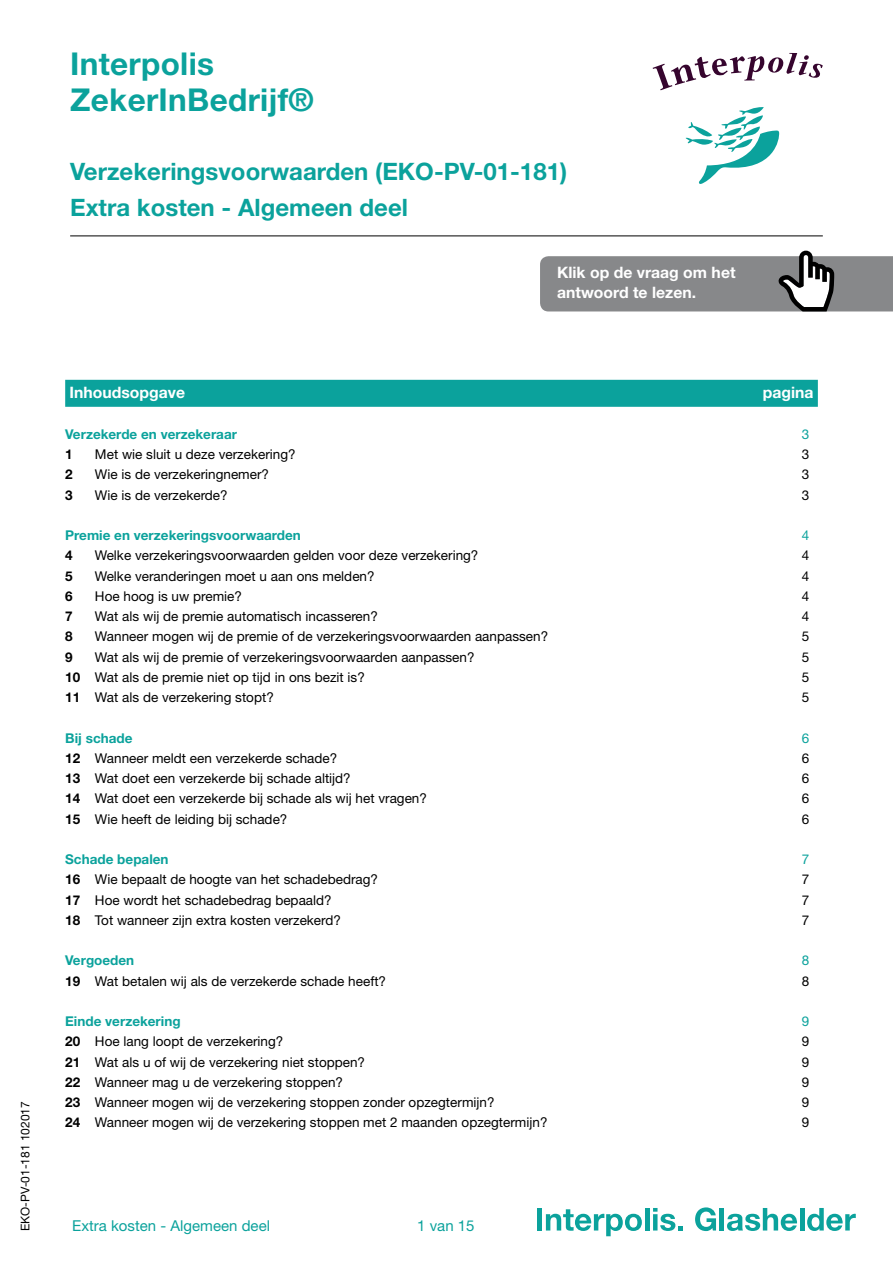
<style>
.page{position:relative;width:893px;height:1263px;background:#fff}
.page>*{position:absolute;margin:0;border:0;box-sizing:border-box;transform-origin:0 0}
.t1{font:700 31.5px/36px "Helvetica Neue LT Std";letter-spacing:.01em;color:#0ba29c}
.t2{font:700 24px/36px "Helvetica Neue LT Std";color:#0ba29c}
.t3{font:700 15.75px/20.2px "Helvetica Neue LT Std";color:#fff}
.t4{font:15px "Helvetica Neue LT Std";color:#0ba29c}
.t5{font:13.5px "Helvetica Neue LT Std";color:#000}
.t6{font:700 13.5px "Helvetica Neue LT Std";color:#0ba29c}
.t7{font:700 13.5px "Helvetica Neue LT Std";color:#000}
.t8{font:13.5px "Helvetica Neue LT Std";color:#0ba29c}
.t9{font:12px "Helvetica Neue LT Std";color:#000}
.s1{font-weight:700}
</style>
<div class="page">
<hr style="left:70px;top:236px;width:753px;height:1px;background:#000">
<div style="left:537px;top:1208px;width:5px;height:22px;background:#0ba29c"></div>
<svg style="left:546px;top:1209px;width:96px;height:27px"></svg>
<hr style="left:645px;top:1208px;width:4px;height:22px;background:#0ba29c">
<svg style="left:653px;top:1208px;width:30px;height:23px"></svg>
<svg style="left:695px;top:1207px;width:21px;height:24px"></svg>
<hr style="left:720px;top:1208px;width:4px;height:22px;background:#0ba29c">
<svg style="left:727px;top:1208px;width:70px;height:23px"></svg>
<hr style="left:800px;top:1208px;width:4px;height:22px;background:#0ba29c">
<svg style="left:807px;top:1208px;width:49px;height:23px"></svg>
<svg style="left:540px;top:251px;width:353px;height:60px;background:#909193"></svg>
<div style="left:65px;top:380px;width:753px;height:27px;background:#0ba29c"></div>
<svg style="left:653px;top:53px;width:170px;height:37px"></svg>
<svg style="left:685px;top:107px;width:95px;height:77px"></svg>
<h1 class="t1" style="left:70px;top:46px;width:245px">Interpolis<br>ZekerInBedrijf®</h1>
<h2 class="t2" style="left:70px;top:153px;width:498px">Verzekeringsvoorwaarden (EKO-PV-01-181)<br>Extra kosten - Algemeen deel</h2>
<p class="t3" style="left:557px;top:262px;width:180px">Klik op de vraag om het antwoord te lezen.</p>
<p class="t9" style="left:18px;top:1231px;width:131px;rotate:-90deg">EKO-PV-01-181 102017</p>
<p class="t3" style="left:69px;top:382px;width:117px">Inhoudsopgave</p>
<p class="t3" style="left:763px;top:382px;width:52px">pagina</p>
<p class="t6" style="left:65px;top:426px;width:173px">Verzekerde en verzekeraar</p>
<p class="t8" style="left:802px;top:426px;width:9px">3</p>
<p class="t7" style="left:65px;top:446px;width:9px">1</p>
<p class="t5" style="left:95px;top:446px;width:202px">Met wie sluit u deze verzekering?</p>
<p class="t5" style="left:802px;top:446px;width:9px">3</p>
<p class="t7" style="left:65px;top:466px;width:9px">2</p>
<p class="t5" style="left:95px;top:466px;width:176px">Wie is de verzekeringnemer?</p>
<p class="t5" style="left:802px;top:466px;width:9px">3</p>
<p class="t7" style="left:65px;top:486px;width:9px">3</p>
<p class="t5" style="left:95px;top:487px;width:134px">Wie is de verzekerde?</p>
<p class="t5" style="left:802px;top:487px;width:9px">3</p>
<p class="t6" style="left:65px;top:527px;width:237px">Premie en verzekeringsvoorwaarden</p>
<p class="t8" style="left:802px;top:527px;width:9px">4</p>
<p class="t7" style="left:65px;top:547px;width:9px">4</p>
<p class="t5" style="left:95px;top:547px;width:385px">Welke verzekeringsvoorwaarden gelden voor deze verzekering?</p>
<p class="t5" style="left:802px;top:547px;width:9px">4</p>
<p class="t7" style="left:65px;top:567px;width:9px">5</p>
<p class="t5" style="left:95px;top:568px;width:281px">Welke veranderingen moet u aan ons melden?</p>
<p class="t5" style="left:802px;top:568px;width:9px">4</p>
<p class="t7" style="left:65px;top:588px;width:9px">6</p>
<p class="t5" style="left:95px;top:588px;width:149px">Hoe hoog is uw premie?</p>
<p class="t5" style="left:802px;top:588px;width:9px">4</p>
<p class="t7" style="left:65px;top:608px;width:9px">7</p>
<p class="t5" style="left:95px;top:608px;width:284px">Wat als wij de premie automatisch incasseren?</p>
<p class="t5" style="left:802px;top:608px;width:9px">4</p>
<p class="t7" style="left:65px;top:628px;width:9px">8</p>
<p class="t5" style="left:95px;top:628px;width:455px">Wanneer mogen wij de premie of de verzekeringsvoorwaarden aanpassen?</p>
<p class="t5" style="left:802px;top:628px;width:9px">5</p>
<p class="t7" style="left:65px;top:648px;width:9px">9</p>
<p class="t5" style="left:95px;top:649px;width:381px">Wat als wij de premie of verzekeringsvoorwaarden aanpassen?</p>
<p class="t5" style="left:802px;top:649px;width:9px">5</p>
<p class="t5" style="left:65px;top:669px;width:301px"><span class="s1">10</span> Wat als de premie niet op tijd in ons bezit is?</p>
<p class="t5" style="left:802px;top:669px;width:9px">5</p>
<p class="t5" style="left:65px;top:689px;width:210px"><span class="s1">11</span> Wat als de verzekering stopt?</p>
<p class="t5" style="left:802px;top:689px;width:9px">5</p>
<p class="t6" style="left:65px;top:729px;width:69px">Bij schade</p>
<p class="t8" style="left:802px;top:730px;width:9px">6</p>
<p class="t5" style="left:65px;top:750px;width:274px"><span class="s1">12</span> Wanneer meldt een verzekerde schade?</p>
<p class="t5" style="left:802px;top:750px;width:9px">6</p>
<p class="t5" style="left:65px;top:770px;width:287px"><span class="s1">13</span> Wat doet een verzekerde bij schade altijd?</p>
<p class="t5" style="left:802px;top:770px;width:9px">6</p>
<p class="t5" style="left:65px;top:790px;width:363px"><span class="s1">14</span> Wat doet een verzekerde bij schade als wij het vragen?</p>
<p class="t5" style="left:802px;top:790px;width:9px">6</p>
<p class="t5" style="left:65px;top:811px;width:224px"><span class="s1">15</span> Wie heeft de leiding bij schade?</p>
<p class="t5" style="left:802px;top:811px;width:9px">6</p>
<p class="t6" style="left:65px;top:851px;width:105px">Schade bepalen</p>
<p class="t8" style="left:802px;top:851px;width:9px">7</p>
<p class="t5" style="left:65px;top:871px;width:314px"><span class="s1">16</span> Wie bepaalt de hoogte van het schadebedrag?</p>
<p class="t5" style="left:802px;top:871px;width:9px">7</p>
<p class="t5" style="left:65px;top:892px;width:268px"><span class="s1">17</span> Hoe wordt het schadebedrag bepaald?</p>
<p class="t5" style="left:802px;top:892px;width:9px">7</p>
<p class="t5" style="left:65px;top:912px;width:277px"><span class="s1">18</span> Tot wanneer zijn extra kosten verzekerd?</p>
<p class="t5" style="left:802px;top:912px;width:9px">7</p>
<p class="t6" style="left:65px;top:952px;width:71px">Vergoeden</p>
<p class="t8" style="left:802px;top:952px;width:9px">8</p>
<p class="t5" style="left:65px;top:973px;width:322px"><span class="s1">19</span> Wat betalen wij als de verzekerde schade heeft?</p>
<p class="t5" style="left:802px;top:973px;width:9px">8</p>
<p class="t6" style="left:65px;top:1013px;width:117px">Einde verzekering</p>
<p class="t8" style="left:802px;top:1013px;width:9px">9</p>
<p class="t5" style="left:65px;top:1033px;width:220px"><span class="s1">20</span> Hoe lang loopt de verzekering?</p>
<p class="t5" style="left:802px;top:1033px;width:9px">9</p>
<p class="t5" style="left:65px;top:1054px;width:301px"><span class="s1">21</span> Wat als u of wij de verzekering niet stoppen?</p>
<p class="t5" style="left:802px;top:1054px;width:9px">9</p>
<p class="t5" style="left:65px;top:1074px;width:279px"><span class="s1">22</span> Wanneer mag u de verzekering stoppen?</p>
<p class="t5" style="left:802px;top:1074px;width:9px">9</p>
<p class="t5" style="left:65px;top:1094px;width:431px"><span class="s1">23</span> Wanneer mogen wij de verzekering stoppen zonder opzegtermijn?</p>
<p class="t5" style="left:802px;top:1094px;width:9px">9</p>
<p class="t5" style="left:65px;top:1114px;width:484px"><span class="s1">24</span> Wanneer mogen wij de verzekering stoppen met 2 maanden opzegtermijn?</p>
<p class="t5" style="left:802px;top:1114px;width:9px">9</p>
<p class="t4" style="left:72px;top:1216px;width:199px">Extra kosten - Algemeen deel</p>
<p class="t4" style="left:417px;top:1217px;width:59px">1 van 15</p>
</div>
